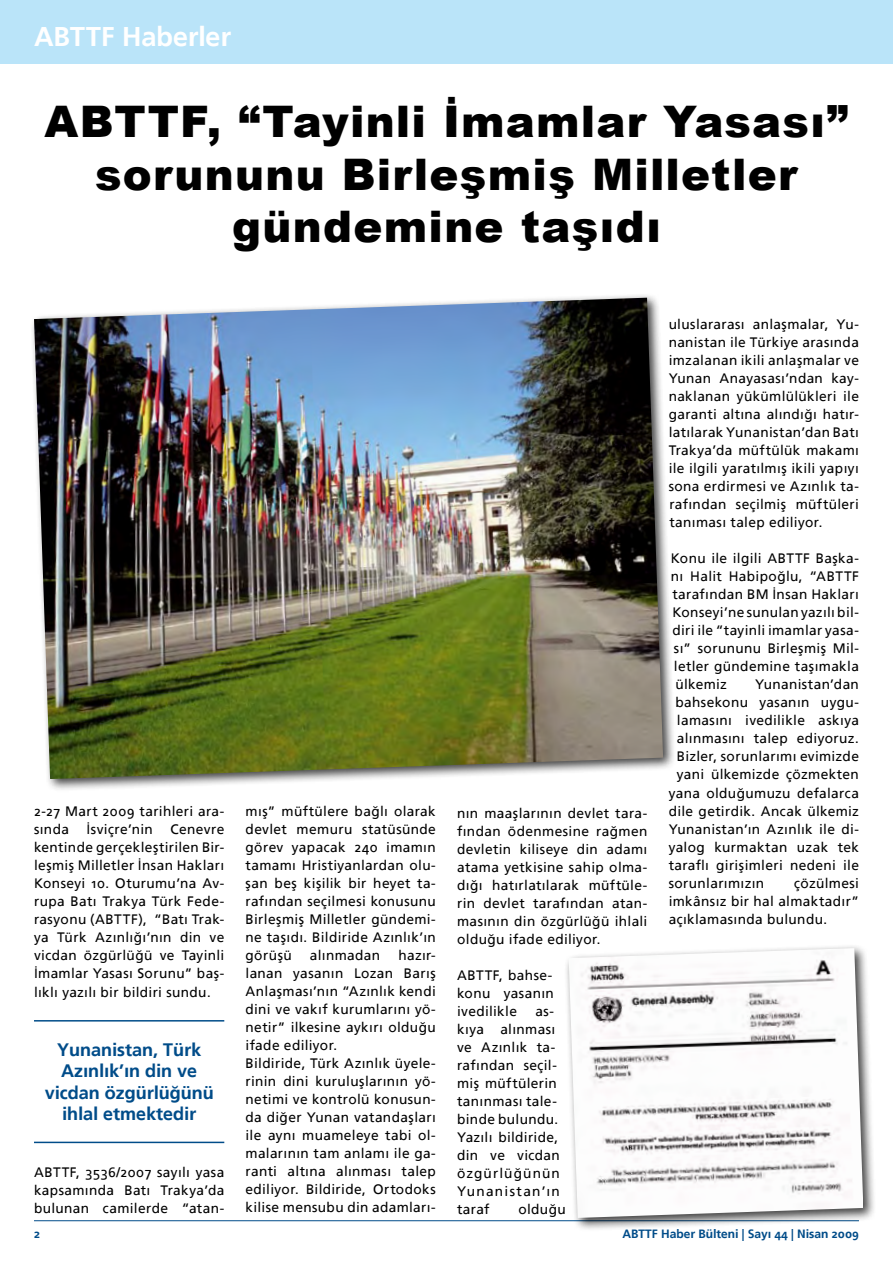
<style>
.page{position:relative;width:893px;height:1263px;background:#fff}
.page>*{position:absolute;margin:0;border:0;box-sizing:border-box;transform-origin:0 0}
.t1{font:900 43.5px/52.5px "Arial";letter-spacing:.03em;color:#000;text-align:center}
.t2{font:700 27px "Frutiger Linotype";letter-spacing:-.005em;color:#fff}
.t3{font:700 18px/21.6px "Frutiger Linotype";color:#004c89;text-align:center}
.t4{font:13.65px/18px "Frutiger Linotype";letter-spacing:.025em;color:#000;text-align:justify}
.t5{font:700 12px "Frutiger Linotype";color:#004c89}
</style>
<div class="page">
<div style="left:0;top:0;width:893px;height:64px;background:#bae4f9"></div>
<hr style="left:34px;top:1220px;width:825px;height:1px;background:#004c89">
<hr style="left:34px;top:1020px;width:190px;height:1px;background:#004c89">
<hr style="left:34px;top:1142px;width:190px;height:1px;background:#004c89">
<div style="left:29px;top:292px;width:654px;height:506px;background:#000;opacity:.75"></div>
<img style="left:34px;top:298px;width:629px;height:481px">
<div style="left:563px;top:943px;width:320px;height:295px;background:#000;opacity:.75"></div>
<img style="left:569px;top:948px;width:294px;height:270px">
<h2 class="t2" style="left:34px;top:21px;width:198px">ABTTF Haberler</h2>
<h1 class="t1" style="left:44px;top:94px;width:805px">ABTTF, “Tayinli İmamlar Yasası” sorununu Birleşmiş Milletler gündemine taşıdı</h1>
<p class="t4" style="left:34px;top:803px;width:192px">2-27 Mart 2009 tarihleri ara&shy;sında</p>
<p class="t4" style="left:86px;top:821px;width:68px">İsviçre’nin</p>
<p class="t4" style="left:34px;top:821px;width:192px;text-indent:136px">Cenevre kentinde gerçekleştirilen Bir&shy;leşmiş Milletler İnsan Hakları Konseyi 10. Oturumu’na Av&shy;rupa Batı Trakya Türk Fede&shy;rasyonu (ABTTF), “Batı Trak&shy;ya Türk Azınlığı’nın din ve vicdan özgürlüğü ve Tayinli İmamlar Yasası Sorunu” baş&shy;lıklı yazılı bir bildiri sundu.</p>
<h3 class="t3" style="left:45px;top:1038px;width:171px">Yunanistan, Türk<br>Azınlık’ın din ve vicdan özgürlüğünü ihlal etmektedir</h3>
<p class="t4" style="left:34px;top:1163px;width:192px">ABTTF, 3536/2007 sayılı yasa kapsamında Batı Trakya’da bulunan camilerde “atan-</p>
<p class="t4" style="left:246px;top:802px;width:192px">mış” müftülere bağlı olarak devlet memuru statüsünde görev yapacak 240 imamın tamamı Hristiyanlardan olu&shy;şan beş kişilik bir heyet ta&shy;rafından seçilmesi konusunu Birleşmiş Milletler gündemi&shy;ne taşıdı. Bildiride Azınlık’ın görüşü</p>
<p class="t4" style="left:246px;top:946px;width:192px;text-align:left;text-indent:153px">hazır&shy;lanan yasanın Lozan Barış<br>Anlaşması’nın “Azınlık kendi dini ve vakıf kurumlarını yö&shy;netir” ilkesine aykırı olduğu ifade ediliyor.<br>Bildiride, Türk Azınlık üyele&shy;rinin dini kuruluşlarının yö&shy;netimi ve kontrolü konusun&shy;da diğer Yunan vatandaşları ile aynı muameleye tabi ol&shy;malarının tam anlamı ile ga&shy;ranti altına alınması talep ediliyor. Bildiride, Ortodoks kilise mensubu din adamları-</p>
<p class="t4" style="left:310px;top:946px;width:72px">alınmadan</p>
<p class="t4" style="left:457px;top:804px;width:192px">nın maaşlarının devlet tara&shy;fından ödenmesine rağmen devletin kiliseye din adamı atama yetkisine sahip olma&shy;dığı hatırlatılarak müftüle&shy;rin devlet tarafından atan&shy;masının din özgürlüğü ihlali olduğu ifade ediliyor.</p>
<p class="t4" style="left:457px;top:966px;width:98px">ABTTF, bahse&shy;konu yasanın ivedilikle</p>
<p class="t4" style="left:457px;top:1002px;width:104px;text-align:left;text-indent:78px">as&shy;kıya alınması ve Azınlık ta&shy;rafından seçil&shy;miş müftülerin tanınması tale&shy;binde bulundu.<br>Yazılı bildiride, din ve vicdan özgürlüğünün<br>Yunanistan’ın taraf</p>
<p class="t4" style="left:518px;top:1200px;width:49px">olduğu</p>
<p class="t4" style="left:669px;top:316px;width:192px">uluslararası anlaşmalar, Yu&shy;nanistan ile Türkiye arasında imzalanan ikili anlaşmalar ve Yunan Anayasası’ndan kay&shy;naklanan yükümlülükleri ile garanti altına alındığı hatır&shy;latılarak Yunanistan’dan Batı Trakya’da müftülük makamı ile ilgili yaratılmış ikili yapıyı sona erdirmesi ve Azınlık ta&shy;rafından seçilmiş müftüleri tanıması talep ediliyor.</p>
<p class="t4" style="left:671px;top:550px;width:190px">Konu ile ilgili ABTTF Başka-</p>
<p class="t4" style="left:671px;top:568px;width:190px">nı Halit Habipoğlu, “ABTTF</p>
<p class="t4" style="left:672px;top:586px;width:188px">tarafından BM İnsan Hakları</p>
<p class="t4" style="left:672px;top:604px;width:188px">Konseyi’ne sunulan yazılı bil-</p>
<p class="t4" style="left:672px;top:622px;width:188px">diri ile “tayinli imamlar yasa-</p>
<p class="t4" style="left:674px;top:640px;width:187px">sı” sorununu Birleşmiş Mil-</p>
<p class="t4" style="left:674px;top:658px;width:186px">letler gündemine taşımakla</p>
<p class="t4" style="left:675px;top:676px;width:53px">ülkemiz</p>
<p class="t4" style="left:755px;top:676px;width:105px">Yunanistan’dan</p>
<p class="t4" style="left:675px;top:694px;width:185px">bahsekonu yasanın uygu-</p>
<p class="t4" style="left:677px;top:712px;width:184px">lamasını ivedilikle askıya</p>
<p class="t4" style="left:677px;top:730px;width:184px">alınmasını talep ediyoruz.</p>
<p class="t4" style="left:677px;top:748px;width:184px">Bizler, sorunlarımı evimizde</p>
<p class="t4" style="left:677px;top:766px;width:183px">yani ülkemizde çözmekten</p>
<p class="t4" style="left:669px;top:784px;width:192px">yana olduğumuzu defalarca</p>
<p class="t4" style="left:669px;top:802px;width:192px">dile getirdik. Ancak ülkemiz</p>
<p class="t4" style="left:669px;top:820px;width:192px">Yunanistan’ın Azınlık ile di-</p>
<p class="t4" style="left:669px;top:838px;width:192px">yalog kurmaktan uzak tek</p>
<p class="t4" style="left:669px;top:856px;width:192px">taraflı girişimleri nedeni ile</p>
<p class="t4" style="left:669px;top:874px;width:97px">sorunlarımızın</p>
<p class="t4" style="left:669px;top:874px;width:192px;text-indent:126px">çözülmesi imkânsız bir hal almaktadır” açıklamasında bulundu.</p>
<p class="t5" style="left:34px;top:1226px;width:8px">2</p>
<p class="t5" style="left:622px;top:1226px;width:238px">ABTTF Haber Bülteni | Sayı 44 | Nisan 2009</p>
</div>
